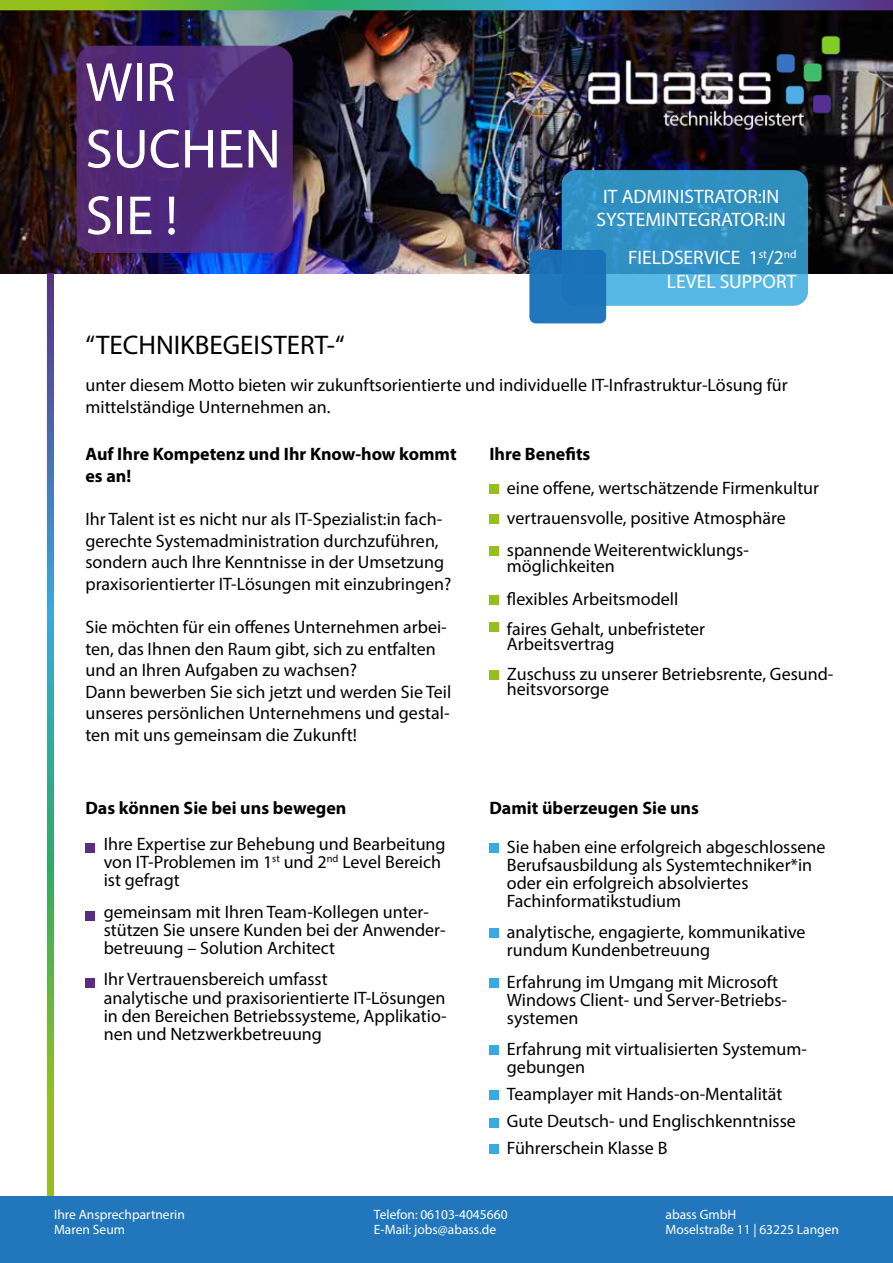
<style>
.page{position:relative;width:893px;height:1263px;background:#fff}
.page>*{position:absolute;margin:0;border:0;box-sizing:border-box;transform-origin:0 0}
.t1{font:55.5px/66.6px "Myriad Pro";color:#fff}
.t2{font:27px "Myriad Pro";color:#000}
.t3{font:19.5px/23.4px "Myriad Pro";color:#fff;text-align:center}
.t4{font:18px/18px "Myriad Pro";color:#000}
.t5{font:700 18px/21.6px "Myriad Pro";color:#000}
.t6{font:13.5px/15px "Myriad Pro";color:#fff}
</style>
<div class="page">
<img style="left:0;top:10px;width:893px;height:263px">
<svg style="left:77px;top:46px;width:216px;height:207px;background:#4e2879"></svg>
<svg style="left:562px;top:170px;width:246px;height:136px;background:#3897c8"></svg>
<div style="left:529px;top:250px;width:77px;height:73px;background:#1970b8;border-radius:6px"></div>
<svg style="left:3px;top:3px;width:887px;height:4px;background:#4f9981"></svg>
<img style="left:585px;top:30px;width:258px;height:113px">
<svg style="left:50px;top:276px;width:1px;height:917px"></svg>
<div style="left:0;top:1196px;width:893px;height:67px;background:#2276bb"></div>
<div style="left:489px;top:484px;width:10px;height:10px;background:#93c01c"></div>
<div style="left:489px;top:843px;width:10px;height:10px;background:#37aae1"></div>
<div style="left:489px;top:514px;width:10px;height:10px;background:#93c01c"></div>
<div style="left:489px;top:546px;width:10px;height:10px;background:#93c01c"></div>
<div style="left:489px;top:928px;width:10px;height:10px;background:#37aae1"></div>
<div style="left:489px;top:595px;width:10px;height:10px;background:#93c01c"></div>
<div style="left:489px;top:978px;width:10px;height:10px;background:#37aae1"></div>
<div style="left:489px;top:621px;width:10px;height:10px;background:#93c01c"></div>
<div style="left:489px;top:1045px;width:10px;height:10px;background:#37aae1"></div>
<div style="left:489px;top:670px;width:10px;height:9px;background:#93c01c"></div>
<div style="left:489px;top:1090px;width:10px;height:10px;background:#37aae1"></div>
<div style="left:489px;top:1117px;width:10px;height:10px;background:#37aae1"></div>
<div style="left:489px;top:1144px;width:10px;height:10px;background:#37aae1"></div>
<div style="left:85px;top:843px;width:10px;height:10px;background:#5a2d83"></div>
<div style="left:85px;top:911px;width:10px;height:10px;background:#5a2d83"></div>
<div style="left:85px;top:978px;width:10px;height:10px;background:#5a2d83"></div>
<h1 class="t1" style="left:85px;top:48px;width:197px">WIR<br>SUCHEN<br>SIE !</h1>
<h2 class="t2" style="left:85px;top:328px;width:261px">“TECHNIKBEGEISTERT-“</h2>
<p class="t3" style="left:596px;top:184px;width:191px">IT ADMINISTRATOR:IN<br>SYSTEMINTEGRATOR:IN</p>
<p class="t3" style="left:628px;top:246px;width:170px;text-align:right">FIELDSERVICE 1<sup>st</sup>/2<sup>nd<br></sup>LEVEL SUPPORT</p>
<p class="t4" style="left:85px;top:374px;width:704px;line-height:21.6px">unter diesem Motto bieten wir zukunftsorientierte und individuelle IT-Infrastruktur-Lösung für mittelständige Unternehmen an.</p>
<p class="t5" style="left:85px;top:443px;width:373px">Auf Ihre Kompetenz und Ihr Know-how kommt es an!</p>
<p class="t4" style="left:85px;top:508px;width:367px;line-height:21.6px">Ihr Talent ist es nicht nur als IT-Spezialist:in fach&shy;gerechte Systemadministration durchzuführen, sondern auch Ihre Kenntnisse in der Umsetzung praxisorientierter IT-Lösungen mit einzubringen?</p>
<p class="t4" style="left:85px;top:616px;width:367px;line-height:21.6px">Sie möchten für ein offenes Unternehmen arbei&shy;ten, das Ihnen den Raum gibt, sich zu entfalten und an Ihren Aufgaben zu wachsen?<br>Dann bewerben Sie sich jetzt und werden Sie Teil unseres persönlichen Unternehmens und gestal&shy;ten mit uns gemeinsam die Zukunft!</p>
<p class="t5" style="left:85px;top:796px;width:263px">Das können Sie bei uns bewegen</p>
<p class="t4" style="left:104px;top:835px;width:343px">Ihre Expertise zur Behebung und Bearbeitung von IT-Problemen im 1<sup>st</sup> und 2<sup>nd</sup> Level Bereich ist gefragt</p>
<p class="t4" style="left:104px;top:903px;width:343px">gemeinsam mit Ihren Team-Kollegen unter&shy;stützen Sie unsere Kunden bei der Anwender&shy;betreuung – Solution Architect</p>
<p class="t4" style="left:104px;top:970px;width:344px">Ihr Vertrauensbereich umfasst<br>analytische und praxisorientierte IT-Lösungen in den Bereichen Betriebssysteme, Applikatio&shy;nen und Netzwerkbetreuung</p>
<p class="t5" style="left:489px;top:443px;width:103px">Ihre Benefits</p>
<p class="t4" style="left:507px;top:472px;width:314px;line-height:30.8px">eine offene, wertschätzende Firmenkultur vertrauensvolle, positive Atmosphäre spannende Weiterentwicklungs-</p>
<p class="t4" style="left:507px;top:549px;width:173px;line-height:33px">möglichkeiten flexibles Arbeitsmodell</p>
<p class="t4" style="left:507px;top:621px;width:200px;line-height:15px">faires Gehalt, unbefristeter<br>Arbeitsvertrag</p>
<p class="t4" style="left:507px;top:666px;width:328px;line-height:15px">Zuschuss zu unserer Betriebsrente, Gesund&shy;heitsvorsorge</p>
<p class="t5" style="left:489px;top:796px;width:211px">Damit überzeugen Sie uns</p>
<p class="t4" style="left:507px;top:837px;width:320px">Sie haben eine erfolgreich abgeschlossene Berufsausbildung als Systemtechniker*in oder ein erfolgreich absolviertes Fachinformatikstudium</p>
<p class="t4" style="left:507px;top:923px;width:300px">analytische, engagierte, kommunikative rundum Kundenbetreuung</p>
<p class="t4" style="left:507px;top:972px;width:282px">Erfahrung im Umgang mit Microsoft<br>Windows Client- und Server-Betriebs&shy;systemen</p>
<p class="t4" style="left:507px;top:1040px;width:301px">Erfahrung mit virtualisierten Systemum&shy;gebungen</p>
<p class="t4" style="left:507px;top:1080px;width:290px;line-height:27px">Teamplayer mit Hands-on-Mentalität<br>Gute Deutsch- und Englischkenntnisse<br>Führerschein Klasse B</p>
<p class="t6" style="left:54px;top:1207px;width:132px">Ihre Ansprechpartnerin<br>Maren Seum</p>
<p class="t6" style="left:374px;top:1207px;width:135px">Telefon: 06103-4045660<br>E-Mail: jobs@abass.de</p>
<p class="t6" style="left:665px;top:1207px;width:175px">abass GmbH<br>Moselstraße 11 | 63225 Langen</p>
</div>
